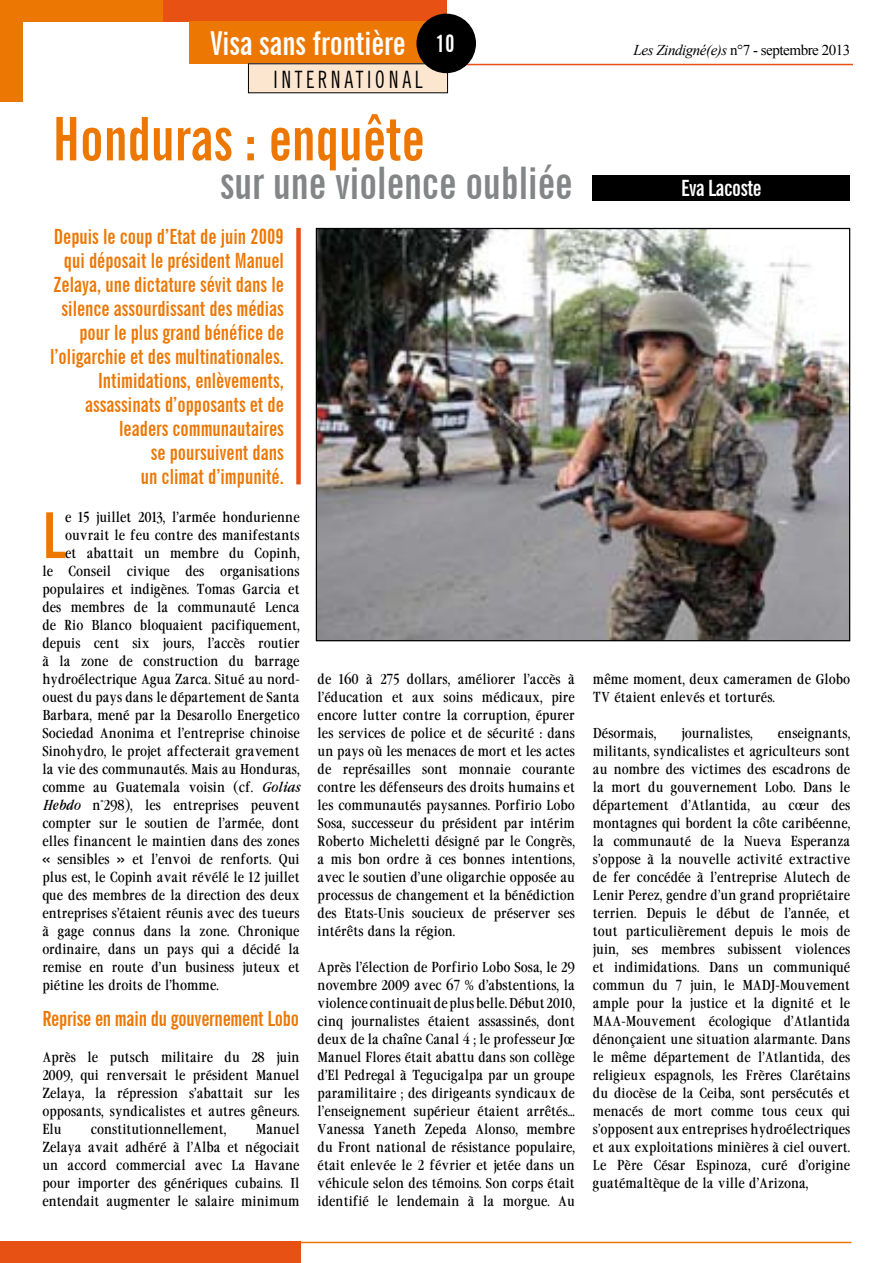
<style>
.page{position:relative;width:893px;height:1263px;background:#fff}
.page>*{position:absolute;margin:0;border:0;box-sizing:border-box;transform-origin:0 0}
.t1{font:700 extra-condensed 63.3px "News Gothic BT";color:#ed7703}
.t2{font:700 extra-condensed 60px "News Gothic BT";color:#ed7703}
.t3{font:700 extra-condensed 45px "News Gothic BT";color:#848587}
.t4{font:700 extra-condensed 33px "News Gothic BT";color:#fff}
.t5{font:extra-condensed 24px "News Gothic BT";color:#000}
.t6{font:700 extra-condensed 24px "News Gothic BT";color:#fff}
.t7{font:700 extra-condensed 22.5px "News Gothic BT";color:#fff}
.t8{font:700 extra-condensed 21px/24px "News Gothic BT";color:#ed7703;text-align:right}
.t9{font:15px "Times New Roman";letter-spacing:-.03em;color:#000}
.t10{font:13.5px/18px "Garamond Cond";color:#000;text-align:justify}
.s1{font-style:italic}
</style>
<div class="page">
<div style="left:592px;top:175px;width:258px;height:25px;background:#000"></div>
<div style="left:296px;top:228px;width:5px;height:256px;background:#e75113"></div>
<img style="left:318px;top:230px;width:530px;height:409px">
<div style="left:158px;top:0;width:288px;height:21px;background:#e75113"></div>
<div style="left:189px;top:21px;width:257px;height:43px;background:#ed7703"></div>
<hr style="left:448px;top:64px;width:405px;height:1px;background:#e75113">
<div style="left:248px;top:64px;width:200px;height:29px;background:#fde6d0"></div>
<div style="left:0;top:0;width:22px;height:102px;background:#ed7703"></div>
<div style="left:0;top:0;width:163px;height:21px;background:#ed7703"></div>
<hr style="left:44px;top:1242px;width:807px;height:1px;background:#ed7703">
<div style="left:0;top:1242px;width:301px;height:21px;background:#e75113"></div>
<div style="left:416px;top:14px;width:60px;height:59px;background:#000;border-radius:50%"></div>
<h3 class="t4" style="left:210px;top:24px;width:197px">Visa sans frontière</h3>
<h3 class="t5" style="left:273px;top:65px;width:106px">IN TERNATIONAL</h3>
<h3 class="t6" style="left:436px;top:28px;width:21px">10</h3>
<h2 class="t2" style="left:53px;top:103px;width:373px">Honduras : enquête</h2>
<h3 class="t3" style="left:220px;top:156px;width:354px">sur une violence oubliée</h3>
<p class="t8" style="left:50px;top:224px;width:235px">Depuis le coup d’Etat de juin 2009 qui déposait le président Manuel<br>Zelaya, une dictature sévit dans le silence assourdissant des médias pour le plus grand bénéfice de l’oligarchie et des multinationales.<br>Intimidations, enlèvements, assassinats d’opposants et de leaders communautaires<br>se poursuivent dans<br>un climat d’impunité.</p>
<h1 class="t1" style="left:42px;top:497px;width:21px">L</h1>
<p class="t10" style="left:65px;top:508px;width:236px">e 15 juillet 2013, l’armée hondurienne</p>
<p class="t10" style="left:65px;top:526px;width:236px">ouvrait le feu contre des manifestants</p>
<p class="t10" style="left:65px;top:544px;width:236px">et abattait un membre du Copinh,</p>
<p class="t10" style="left:42px;top:562px;width:259px">le Conseil civique des organisations</p>
<p class="t10" style="left:42px;top:580px;width:259px">populaires et indigènes. Tomas Garcia et</p>
<p class="t10" style="left:42px;top:598px;width:259px">des membres de la communauté Lenca</p>
<p class="t10" style="left:42px;top:616px;width:259px">de Rio Blanco bloquaient pacifiquement,</p>
<p class="t10" style="left:42px;top:634px;width:259px">depuis cent six jours, l’accès routier</p>
<p class="t10" style="left:42px;top:652px;width:259px">à la zone de construction du barrage</p>
<p class="t10" style="left:42px;top:670px;width:259px">hydroélectrique Agua Zarca. Situé au nord-</p>
<p class="t10" style="left:42px;top:688px;width:259px">ouest du pays dans le département de Santa</p>
<p class="t10" style="left:42px;top:706px;width:259px">Barbara, mené par la Desarollo Energetico</p>
<p class="t10" style="left:42px;top:724px;width:259px">Sociedad Anonima et l’entreprise chinoise</p>
<p class="t10" style="left:42px;top:742px;width:259px">Sinohydro, le projet affecterait gravement</p>
<p class="t10" style="left:42px;top:760px;width:259px">la vie des communautés. Mais au Honduras,</p>
<p class="t10" style="left:42px;top:778px;width:259px">comme au Guatemala voisin (cf. <span class="s1">Golias</span></p>
<p class="t10" style="left:42px;top:796px;width:259px"><span class="s1">Hebdo</span> n°298), les entreprises peuvent</p>
<p class="t10" style="left:42px;top:814px;width:259px">compter sur le soutien de l’armée, dont</p>
<p class="t10" style="left:42px;top:832px;width:259px">elles financent le maintien dans des zones</p>
<p class="t10" style="left:42px;top:850px;width:259px">« sensibles » et l’envoi de renforts. Qui</p>
<p class="t10" style="left:42px;top:868px;width:259px">plus est, le Copinh avait révélé le 12 juillet</p>
<p class="t10" style="left:42px;top:886px;width:259px">que des membres de la direction des deux</p>
<p class="t10" style="left:42px;top:904px;width:259px">entreprises s’étaient réunis avec des tueurs</p>
<p class="t10" style="left:42px;top:922px;width:259px">à gage connus dans la zone. Chronique</p>
<p class="t10" style="left:42px;top:940px;width:259px">ordinaire, dans un pays qui a décidé la</p>
<p class="t10" style="left:42px;top:958px;width:259px">remise en route d’un business juteux et</p>
<p class="t10" style="left:42px;top:976px;width:178px">piétine les droits de l’homme.</p>
<h3 class="t8" style="left:42px;top:1006px;width:258px">Reprise en main du gouvernement Lobo</h3>
<p class="t10" style="left:42px;top:1048px;width:259px">Après le putsch militaire du 28 juin 2009, qui renversait le président Manuel Zelaya, la répression s’abattait sur les opposants, syndicalistes et autres gêneurs.<br>Elu</p>
<p class="t10" style="left:42px;top:1120px;width:259px;text-indent:213px">Manuel Zelaya avait adhéré à l’Alba et négociait un accord commercial avec La Havane pour importer des génériques cubains. Il entendait augmenter le salaire minimum</p>
<p class="t10" style="left:91px;top:1120px;width:137px">constitutionnellement,</p>
<p class="t10" style="left:318px;top:670px;width:259px">de 160 à 275 dollars, améliorer l’accès à l’éducation et aux soins médicaux, pire encore lutter contre la corruption, épurer les services de police et de sécurité : dans un pays où les menaces de mort et les actes de représailles sont monnaie courante contre les défenseurs des droits humains et les communautés paysannes. Porfirio Lobo Sosa, successeur du président par intérim Roberto Micheletti désigné par le Congrès, a mis bon ordre à ces bonnes intentions, avec le soutien d’une oligarchie opposée au processus de changement et la bénédiction des Etats-Unis soucieux de préserver ses intérêts dans la région.</p>
<p class="t10" style="left:318px;top:958px;width:259px">Après l’élection de Porfirio Lobo Sosa, le 29 novembre 2009 avec 67 % d’abstentions, la violence continuait de plus belle. Début 2010, cinq journalistes étaient assassinés, dont deux de la chaîne Canal 4 ; le professeur Jœ Manuel Flores était abattu dans son collège d’El Pedregal à Tegucigalpa par un groupe paramilitaire ; des dirigeants syndicaux de l’enseignement supérieur étaient arrêtés...<br>Vanessa Yaneth Zepeda Alonso, membre du Front national de résistance populaire, était enlevée le 2 février et jetée dans un véhicule selon des témoins. Son corps était identifié le lendemain à la morgue. Au</p>
<p class="t9" style="left:634px;top:40px;width:218px"><span class="s1">Les Zindigné(e)s</span> n°7 - septembre 2013</p>
<h3 class="t7" style="left:681px;top:174px;width:82px">Eva Lacoste</h3>
<p class="t10" style="left:593px;top:670px;width:259px">même moment, deux cameramen de Globo<br>TV étaient enlevés et torturés.</p>
<p class="t10" style="left:593px;top:724px;width:65px">Désormais,</p>
<p class="t10" style="left:681px;top:724px;width:73px">journalistes,</p>
<p class="t10" style="left:593px;top:724px;width:259px;text-indent:185px">enseignants, militants, syndicalistes et agriculteurs sont au nombre des victimes des escadrons de la mort du gouvernement Lobo. Dans le département d’Atlantida, au cœur des montagnes qui bordent la côte caribéenne, la communauté de la Nueva Esperanza s’oppose à la nouvelle activité extractive de fer concédée à l’entreprise Alutech de Lenir Perez, gendre d’un grand propriétaire terrien. Depuis le début de l’année, et tout particulièrement depuis le mois de juin, ses membres subissent violences et indimidations. Dans un communiqué commun du 7 juin, le MADJ-Mouvement ample pour la justice et la dignité et le MAA-Mouvement écologique d’Atlantida dénonçaient une situation alarmante. Dans le même département de l’Atlantida, des religieux espagnols, les Frères Clarétains du diocèse de la Ceiba, sont persécutés et menacés de mort comme tous ceux qui s’opposent aux entreprises hydroélectriques et aux exploitations minières à ciel ouvert.<br>Le Père César Espinoza, curé d’origine guatémaltèque de la ville d’Arizona,</p>
</div>
